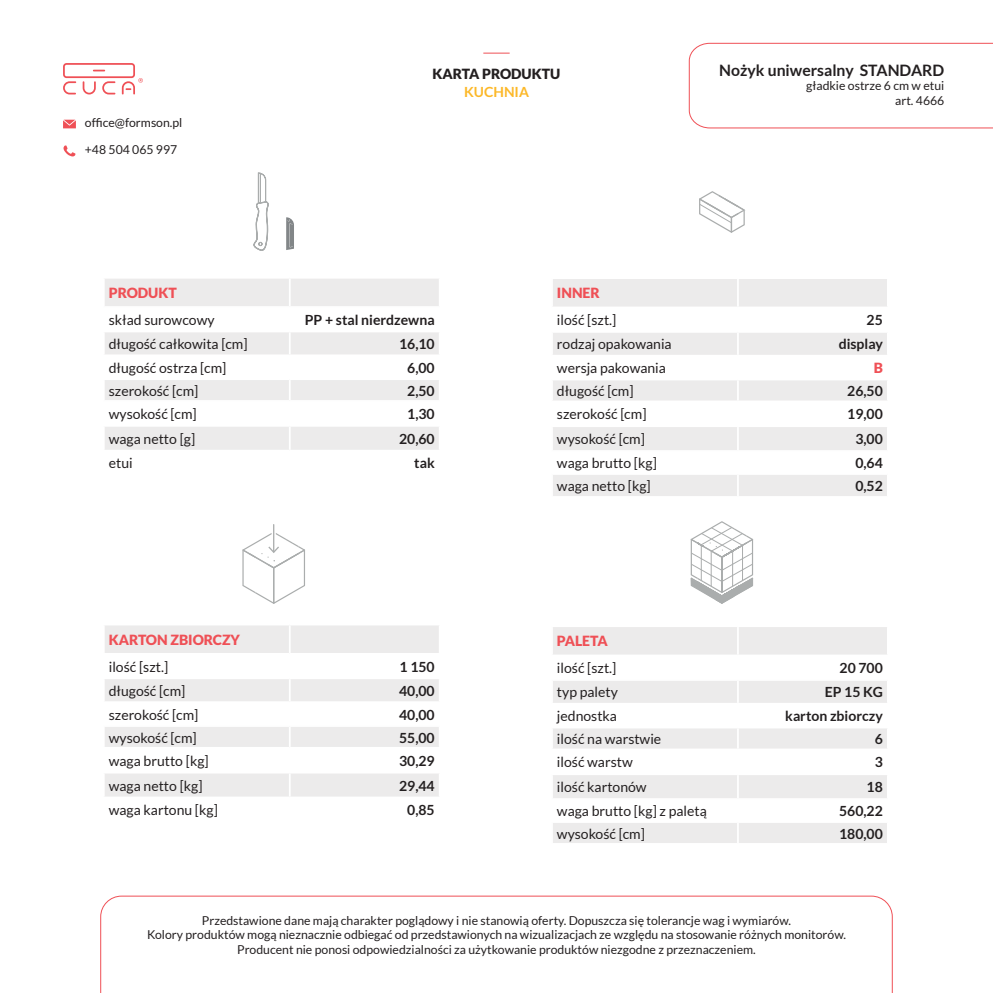
<style>
.page{position:relative;width:993px;height:993px;background:#fff}
.page>*{position:absolute;margin:0;border:0;box-sizing:border-box;transform-origin:0 0}
.t1{font:700 15.75px "Lato";color:#231f20}
.t2{font:14px "Lato";color:#231f20}
.t3{font:700 14px "Lato";color:#231f20}
.t4{font:900 14px "Lato";color:#ef5056}
.t5{font:900 14px "Lato";color:#231f20}
.t6{font:700 14px "Lato";color:#fcb828}
.t7{font:12.25px "Lato";color:#231f20}
</style>
<div class="page">
<svg style="left:63px;top:63px;width:80px;height:31px"></svg>
<svg style="left:63px;top:145px;width:12px;height:12px"></svg>
<svg style="left:63px;top:120px;width:13px;height:8px"></svg>
<svg style="left:688px;top:42px;width:304px;height:87px"></svg>
<svg style="left:100px;top:895px;width:792px;height:97px"></svg>
<svg style="left:483px;top:53px;width:26px;height:1px"></svg>
<svg style="left:253px;top:172px;width:16px;height:79px"></svg>
<svg style="left:286px;top:217px;width:8px;height:33px"></svg>
<svg style="left:242px;top:524px;width:63px;height:79px"></svg>
<svg style="left:690px;top:521px;width:63px;height:82px"></svg>
<svg style="left:105px;top:279px;width:334px;height:171px"></svg>
<svg style="left:105px;top:625px;width:334px;height:172px"></svg>
<svg style="left:553px;top:279px;width:334px;height:217px"></svg>
<hr style="left:737px;top:473px;width:151px;height:1px;background:#fff">
<hr style="left:736px;top:474px;width:2px;height:22px;background:#fff">
<hr style="left:886px;top:474px;width:2px;height:22px;background:#fff">
<svg style="left:699px;top:191px;width:45px;height:42px"></svg>
<svg style="left:553px;top:627px;width:334px;height:215px"></svg>
<hr style="left:737px;top:820px;width:151px;height:2px;background:#fff">
<hr style="left:736px;top:822px;width:2px;height:20px;background:#fff">
<hr style="left:886px;top:822px;width:2px;height:20px;background:#fff">
<p class="t7" style="left:85px;top:116px;width:99px">office@formson.pl</p>
<p class="t7" style="left:85px;top:143px;width:94px">+48 504 065 997</p>
<p class="t5" style="left:432px;top:66px;width:129px">KARTA PRODUKTU</p>
<p class="t6" style="left:464px;top:84px;width:66px">KUCHNIA</p>
<p class="t1" style="left:719px;top:61px;width:226px">Nożyk uniwersalny STANDARD</p>
<p class="t7" style="left:806px;top:79px;width:139px">gładkie ostrze 6 cm w etui</p>
<p class="t7" style="left:894px;top:94px;width:51px">art. 4666</p>
<p class="t4" style="left:109px;top:284px;width:70px">PRODUKT</p>
<p class="t2" style="left:109px;top:312px;width:107px">skład surowcowy</p>
<p class="t3" style="left:305px;top:312px;width:131px">PP + stal nierdzewna</p>
<p class="t2" style="left:109px;top:336px;width:140px">długość całkowita [cm]</p>
<p class="t3" style="left:399px;top:336px;width:37px">16,10</p>
<p class="t2" style="left:109px;top:360px;width:119px">długość ostrza [cm]</p>
<p class="t3" style="left:407px;top:359px;width:29px">6,00</p>
<p class="t2" style="left:109px;top:383px;width:91px">szerokość [cm]</p>
<p class="t3" style="left:407px;top:382px;width:29px">2,50</p>
<p class="t2" style="left:109px;top:406px;width:89px">wysokość [cm]</p>
<p class="t3" style="left:407px;top:406px;width:29px">1,30</p>
<p class="t2" style="left:109px;top:431px;width:88px">waga netto [g]</p>
<p class="t3" style="left:399px;top:430px;width:37px">20,60</p>
<p class="t2" style="left:109px;top:455px;width:25px">etui</p>
<p class="t3" style="left:414px;top:454px;width:22px">tak</p>
<p class="t4" style="left:109px;top:631px;width:133px">KARTON ZBIORCZY</p>
<p class="t2" style="left:109px;top:658px;width:61px">ilość [szt.]</p>
<p class="t3" style="left:399px;top:658px;width:37px">1 150</p>
<p class="t2" style="left:109px;top:682px;width:78px">długość [cm]</p>
<p class="t3" style="left:399px;top:682px;width:37px">40,00</p>
<p class="t2" style="left:109px;top:706px;width:91px">szerokość [cm]</p>
<p class="t3" style="left:399px;top:706px;width:37px">40,00</p>
<p class="t2" style="left:109px;top:729px;width:89px">wysokość [cm]</p>
<p class="t3" style="left:399px;top:729px;width:37px">55,00</p>
<p class="t2" style="left:109px;top:752px;width:101px">waga brutto [kg]</p>
<p class="t3" style="left:399px;top:752px;width:37px">30,29</p>
<p class="t2" style="left:109px;top:777px;width:95px">waga netto [kg]</p>
<p class="t3" style="left:399px;top:777px;width:37px">29,44</p>
<p class="t2" style="left:109px;top:801px;width:111px">waga kartonu [kg]</p>
<p class="t3" style="left:407px;top:801px;width:29px">0,85</p>
<p class="t4" style="left:556px;top:285px;width:44px">INNER</p>
<p class="t2" style="left:556px;top:312px;width:61px">ilość [szt.]</p>
<p class="t3" style="left:866px;top:312px;width:18px">25</p>
<p class="t2" style="left:556px;top:336px;width:116px">rodzaj opakowania</p>
<p class="t3" style="left:838px;top:336px;width:46px">display</p>
<p class="t2" style="left:556px;top:360px;width:110px">wersja pakowania</p>
<p class="t4" style="left:873px;top:360px;width:11px">B</p>
<p class="t2" style="left:556px;top:383px;width:78px">długość [cm]</p>
<p class="t3" style="left:847px;top:383px;width:37px">26,50</p>
<p class="t2" style="left:556px;top:406px;width:91px">szerokość [cm]</p>
<p class="t3" style="left:847px;top:406px;width:37px">19,00</p>
<p class="t2" style="left:556px;top:431px;width:89px">wysokość [cm]</p>
<p class="t3" style="left:855px;top:431px;width:29px">3,00</p>
<p class="t2" style="left:556px;top:455px;width:101px">waga brutto [kg]</p>
<p class="t3" style="left:855px;top:455px;width:29px">0,64</p>
<p class="t2" style="left:556px;top:478px;width:95px">waga netto [kg]</p>
<p class="t3" style="left:855px;top:478px;width:29px">0,52</p>
<p class="t4" style="left:556px;top:633px;width:52px">PALETA</p>
<p class="t2" style="left:556px;top:660px;width:61px">ilość [szt.]</p>
<p class="t3" style="left:839px;top:660px;width:45px">20 700</p>
<p class="t2" style="left:556px;top:684px;width:62px">typ palety</p>
<p class="t3" style="left:824px;top:684px;width:60px">EP 15 KG</p>
<p class="t2" style="left:556px;top:708px;width:62px">jednostka</p>
<p class="t3" style="left:785px;top:708px;width:99px">karton zbiorczy</p>
<p class="t2" style="left:556px;top:731px;width:106px">ilość na warstwie</p>
<p class="t3" style="left:874px;top:730px;width:10px">6</p>
<p class="t2" style="left:556px;top:754px;width:77px">ilość warstw</p>
<p class="t3" style="left:874px;top:754px;width:10px">3</p>
<p class="t2" style="left:556px;top:779px;width:91px">ilość kartonów</p>
<p class="t3" style="left:866px;top:778px;width:18px">18</p>
<p class="t2" style="left:556px;top:803px;width:151px">waga brutto [kg] z paletą</p>
<p class="t3" style="left:838px;top:802px;width:45px">560,22</p>
<p class="t2" style="left:556px;top:825px;width:89px">wysokość [cm]</p>
<p class="t3" style="left:838px;top:825px;width:45px">180,00</p>
<p class="t7" style="left:202px;top:913px;width:590px">Przedstawione dane mają charakter poglądowy i nie stanowią oferty. Dopuszcza się tolerancje wag i wymiarów.</p>
<p class="t7" style="left:147px;top:927px;width:700px">Kolory produktów mogą nieznacznie odbiegać od przedstawionych na wizualizacjach ze względu na stosowanie różnych monitorów.</p>
<p class="t7" style="left:237px;top:942px;width:520px">Producent nie ponosi odpowiedzialności za użytkowanie produktów niezgodne z przeznaczeniem.</p>
</div>
